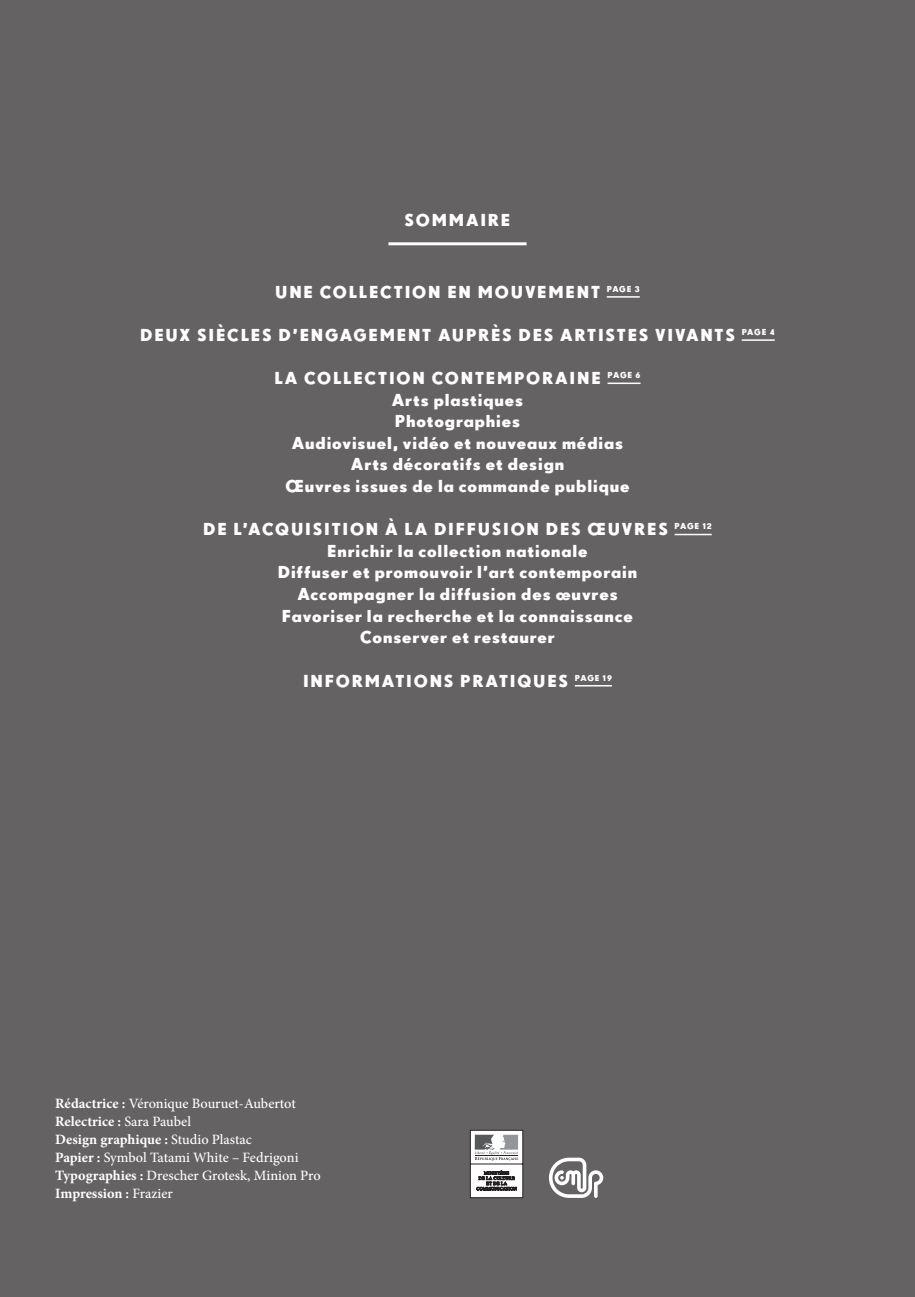
<style>
.page{position:relative;width:915px;height:1297px;background:#fff}
.page>*{position:absolute;margin:0;border:0;box-sizing:border-box;transform-origin:0 0}
.t1{font:700 18px/21.6px "Drescher Grotesk BT";letter-spacing:.05em;color:#fff;text-align:center}
.t2{font:700 18px "Drescher Grotesk BT";letter-spacing:.1em;color:#fff}
.t3{font:500 14.25px/18px "Minion Pro";letter-spacing:-.005em;color:#fff}
.s1{font-weight:700}
</style>
<div class="page">
<div style="left:0;top:0;width:914px;height:1297px;background:#656263"></div>
<hr style="left:606px;top:296px;width:33px;height:2px;background:#fff">
<hr style="left:741px;top:339px;width:33px;height:2px;background:#fff">
<hr style="left:607px;top:383px;width:33px;height:1px;background:#fff">
<hr style="left:674px;top:534px;width:37px;height:1px;background:#fff">
<hr style="left:574px;top:685px;width:37px;height:1px;background:#fff">
<hr style="left:388px;top:242px;width:138px;height:3px;background:#fff">
<svg style="left:548px;top:1158px;width:55px;height:40px"></svg>
<svg style="left:470px;top:1130px;width:53px;height:68px;background:#bbbabb"></svg>
<p class="t2" style="left:404px;top:209px;width:107px">Sommaire</p>
<p class="t2" style="left:275px;top:281px;width:366px">Une collection en mouvement <sup>page</sup> <sup>3</sup></p>
<p class="t2" style="left:140px;top:324px;width:635px">Deux siècles d’engagement auprès des artistes vivants <sup>page</sup> <sup>4</sup></p>
<p class="t1" style="left:274px;top:367px;width:367px">La collection contemporaine <sup>page</sup> <sup>6<br></sup>Arts plastiques<br>Photographies<br>Audiovisuel, vidéo et nouveaux médias<br>Arts décoratifs et design<br>Œuvres issues de la commande publique</p>
<p class="t1" style="left:203px;top:518px;width:510px">De l’acquisition à la diffusion des œuvres <sup>page</sup> <sup>12<br></sup>Enrichir la collection nationale<br>Diffuser et promouvoir l’art contemporain<br>Accompagner la diffusion des œuvres<br>Favoriser la recherche et la connaissance<br>Conserver et restaurer</p>
<p class="t2" style="left:303px;top:670px;width:310px">Informations pratiques <sup>page</sup> <sup>19</sup></p>
<p class="t3" style="left:55px;top:1094px;width:267px"><span class="s1">Rédactrice :</span> Véronique Bouruet-Aubertot <span class="s1">Relectrice :</span> Sara Paubel<br><span class="s1">Design graphique :</span> Studio Plastac<br><span class="s1">Papier :</span> Symbol Tatami White – Fedrigoni <span class="s1">Typographies :</span> Drescher Grotesk, Minion Pro <span class="s1">Impression :</span> Frazier</p>
</div>
